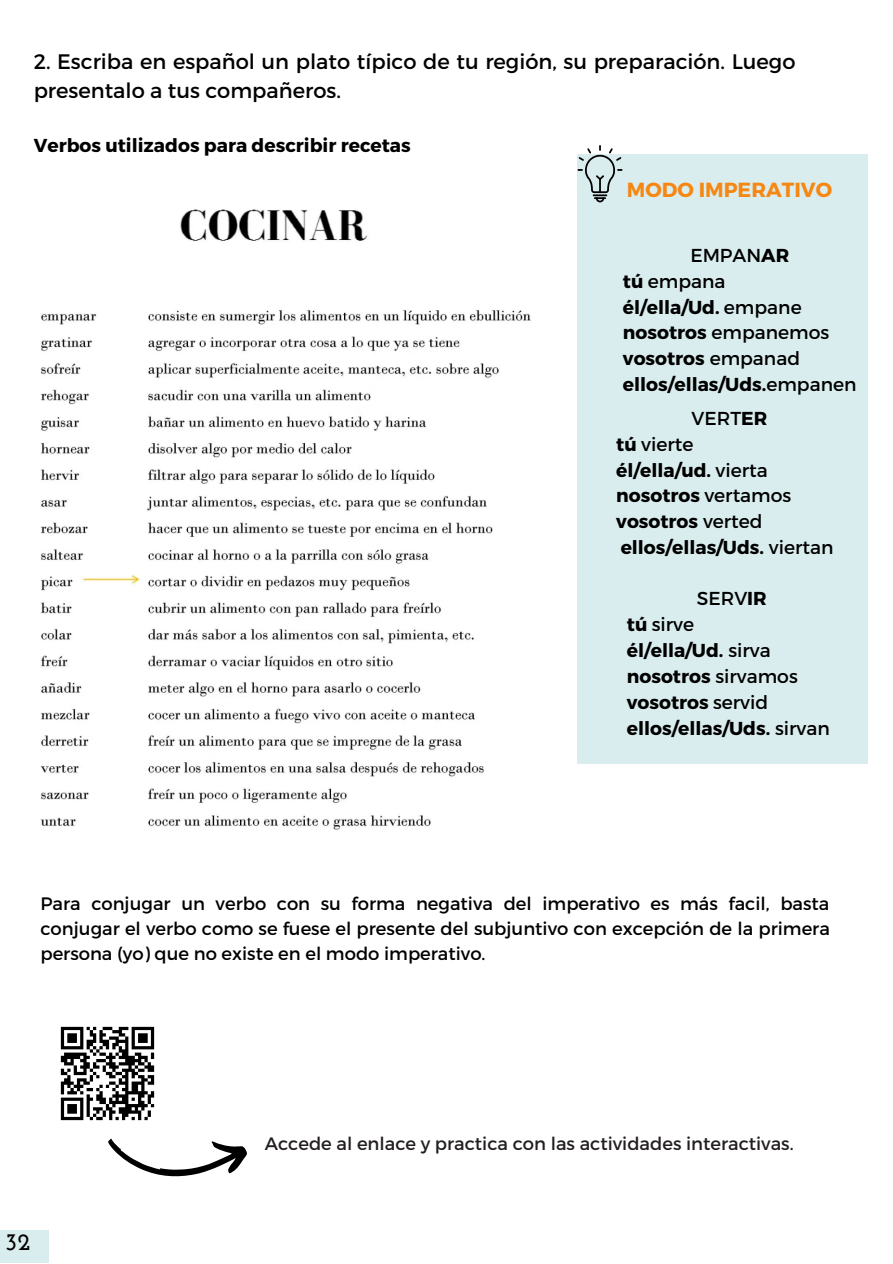
<style>
.page{position:relative;width:893px;height:1264px;background:#fff}
.page>*{position:absolute;margin:0;border:0;box-sizing:border-box;transform-origin:0 0}
.t1{font:700 23.85px "Josefin Slab";color:#000}
.t2{font:21px/29.2px "Montserrat";color:#000}
.t3{font:700 20.4px "Montserrat";color:#f68712}
.t4{font:700 18.75px/25.8px "Montserrat";color:#000}
.t5{font:18.75px "Montserrat";color:#000}
.t6{font:18px/24.8px "Montserrat";color:#000;text-align:justify}
.t7{font:18px "Montserrat";color:#231f20}
.s1{font-weight:400}
.s2{font-weight:700}
</style>
<div class="page">
<img style="left:40px;top:209px;width:491px;height:621px">
<div style="left:577px;top:154px;width:290px;height:610px;background:#daedee"></div>
<svg style="left:577px;top:145px;width:45px;height:57px"></svg>
<div style="left:0;top:1230px;width:48px;height:32px;background:#daedee"></div>
<img style="left:60px;top:1026px;width:95px;height:95px">
<svg style="left:108px;top:1138px;width:139px;height:39px"></svg>
<p class="t2" style="left:34px;top:46px;width:763px">2. Escriba en español un plato típico de tu región, su preparación. Luego presentalo a tus compañeros.</p>
<p class="t4" style="left:34px;top:132px;width:378px">Verbos utilizados para describir recetas</p>
<p class="t3" style="left:627px;top:177px;width:207px">MODO IMPERATIVO</p>
<p class="t4" style="left:623px;top:241px;width:235px;text-indent:67px"><span class="s1">EMPAN</span>AR<br>tú <span class="s1">empana<br></span>él/ella/Ud. <span class="s1">empane </span>nosotros <span class="s1">empanemos </span>vosotros <span class="s1">empanad </span>ellos/ellas/Uds.<span class="s1">empanen</span></p>
<p class="t4" style="left:616px;top:404px;width:219px;text-indent:75px"><span class="s1">VERT</span>ER<br>tú <span class="s1">vierte<br></span>él/ella/ud. <span class="s1">vierta </span>nosotros <span class="s1">vertamos </span>vosotros <span class="s1">verted </span>ellos/ellas/Uds. <span class="s1">viertan</span></p>
<p class="t5" style="left:696px;top:586px;width:71px">SERV<span class="s2">IR</span></p>
<p class="t4" style="left:626px;top:610px;width:204px">tú <span class="s1">sirve<br></span>él/ella/Ud. <span class="s1">sirva </span>nosotros <span class="s1">sirvamos </span>vosotros <span class="s1">servid </span>ellos/ellas/Uds. <span class="s1">sirvan</span></p>
<p class="t6" style="left:40px;top:890px;width:790px">Para conjugar un verbo con su forma negativa del imperativo es más facil, basta conjugar el verbo como se fuese el presente del subjuntivo con excepción de la primera persona (yo) que no existe en el modo imperativo.</p>
<p class="t1" style="left:5px;top:1231px;width:26px">32</p>
<p class="t7" style="left:265px;top:1131px;width:530px">Accede al enlace y practica con las actividades interactivas.</p>
</div>
